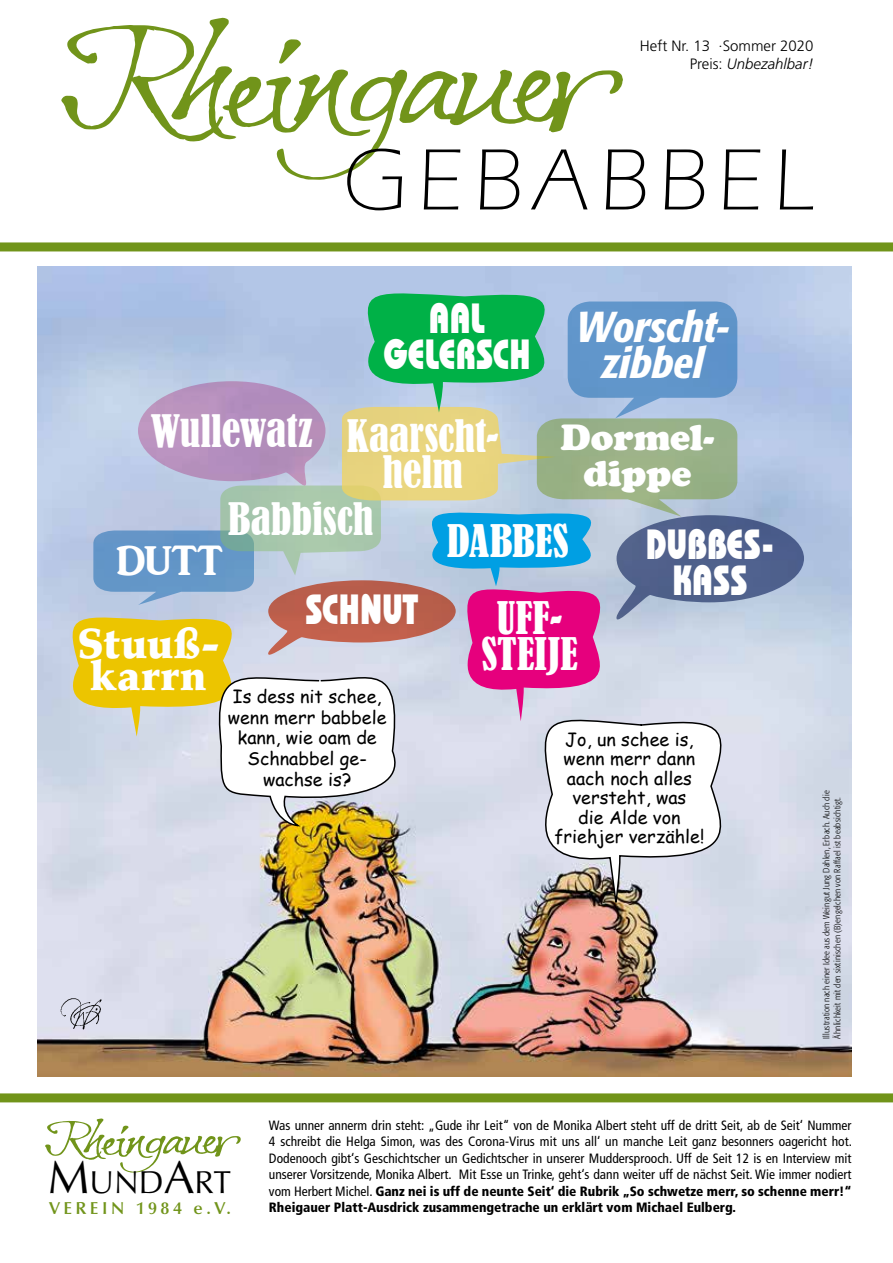
<style>
.page{position:relative;width:893px;height:1263px;background:#fff}
.page>*{position:absolute;margin:0;border:0;box-sizing:border-box;transform-origin:0 0}
.t1{font:300 90px "Eras ITC";letter-spacing:.1em;color:#000}
.t2{font:italic 500 condensed 42.9px/36px "Formata";color:#fff;text-align:center}
.t3{font:42.9px "ARJULIAN";color:#fff}
.t4{font:condensed 42.15px/36px "Bernard";letter-spacing:.005em;color:#fff;text-align:center}
.t5{font:900 42.15px/31.7px "Palatino LT Std";letter-spacing:.015em;color:#fff;text-align:center}
.t6{font:condensed 42px/36px "Bernard";color:#fff;text-align:center}
.t7{font:800 42px/36px "Bauhaus IT Cby BT";letter-spacing:.015em;color:#fff;text-align:center;scale:.75 1}
.t8{font:36px/36px "Cooper Black Std";letter-spacing:-.005em;color:#fff;text-align:center}
.t9{font:31.8px "Optima LT Std";color:#000}
.t10{font:18px/19.5px "Comic Sans MS";color:#000;text-align:center}
.t11{font:600 17.4px "Optima LT Std";letter-spacing:.2em;color:#71941a}
.t12{font:300 15px/18px "Frutiger LT Std";color:#000;text-align:right}
.t13{font:condensed 13.5px/16.5px "Frutiger LT Std";color:#000;text-align:justify}
.t14{font:300 condensed 9px/10.8px "Formata";letter-spacing:.025em;color:#000}
.s1{font-style:italic}
.s2{font-size:46.35px}
.s3{font-weight:900}
</style>
<div class="page">
<div style="left:0;top:242px;width:893px;height:9px;background:#71941a"></div>
<svg style="left:61px;top:17px;width:562px;height:163px"></svg>
<svg style="left:45px;top:1118px;width:196px;height:55px"></svg>
<div style="left:0;top:1093px;width:893px;height:9px;background:#71941a"></div>
<img style="left:37px;top:266px;width:814px;height:810px">
<svg style="left:61px;top:286px;width:743px;height:618px;background:#b6bdc2"></svg>
<img style="left:61px;top:998px;width:41px;height:31px">
<p class="t12" style="left:640px;top:37px;width:175px">Heft Nr. 13 ·Sommer 2020<br>Preis: <span class="s1">Unbezahlbar!</span></p>
<h1 class="t1" style="left:343px;top:130px;width:473px">GEBABBEL</h1>
<h3 class="t7" style="left:384px;top:301px;width:197px">AAL<br>GELERSCH</h3>
<h2 class="t2" style="left:576px;top:309px;width:155px">Worscht&shy;zibbel</h2>
<h3 class="t6" style="left:150px;top:414px;width:164px">Wullewatz</h3>
<h3 class="t6" style="left:347px;top:419px;width:153px">Kaarscht&shy;helm</h3>
<h3 class="t8" style="left:560px;top:419px;width:155px">Dormel&shy;dippe</h3>
<h3 class="t7" style="left:646px;top:527px;width:172px">DUBBES-<br>KASS</h3>
<h3 class="t6" style="left:228px;top:501px;width:147px">Babbisch</h3>
<h3 class="t4" style="left:447px;top:523px;width:123px">DABBES</h3>
<h2 class="t3" style="left:116px;top:537px;width:108px">Dutt</h2>
<h3 class="t7" style="left:305px;top:592px;width:152px">SCHNUT</h3>
<h3 class="t4" style="left:481px;top:600px;width:97px">UFF-<br>Steije</h3>
<h3 class="t5" style="left:78px;top:628px;width:143px">Stuuß&shy;karrn</h3>
<h3 class="t10" style="left:228px;top:685px;width:160px;line-height:20.9px">Is dess nit schee, wenn merr babbele kann, wie oam de<br>Schnabbel ge&shy;wachse is?</h3>
<h3 class="t10" style="left:554px;top:729px;width:151px">Jo, un schee is, wenn merr dann aach noch alles versteht, was<br>die Alde von friehjer verzähle!</h3>
<p class="t14" style="left:821px;top:1039px;width:249px;rotate:-90deg">Illustration nach einer Idee aus dem Weingut Jung Dahlen, Erbach. Auch die<br>Ähnlichkeit mit den sixtinischen (B)engelchen von Raffael ist beabsichtigt.</p>
<h3 class="t9" style="left:48px;top:1164px;width:184px"><span class="s2">M</span>UND<span class="s2">A</span>RT</h3>
<p class="t11" style="left:49px;top:1198px;width:183px">VEREIN 1984 E.V.</p>
<p class="t13" style="left:269px;top:1117px;width:584px">Was unner annerm drin steht: „Gude ihr Leit“ von de Monika Albert steht uff de dritt Seit, ab de Seit‘ Nummer 4 schreibt die Helga Simon, was des Corona-Virus mit uns all‘ un manche Leit ganz besonners oagericht hot.<br>Dodenooch gibt‘s Geschichtscher un Gedichtscher in unserer Muddersprooch. Uff de Seit 12 is en Interview mit unserer Vorsitzende, Monika Albert. Mit Esse un Trinke, geht‘s dann weiter uff de nächst Seit. Wie immer nodiert vom Herbert Michel. <span class="s3">Ganz nei is uff de neunte Seit‘ die Rubrik „So schwetze merr, so schenne merr!“ Rheigauer Platt-Ausdrick zusammengetrache un erklärt vom Michael Eulberg.</span></p>
</div>
